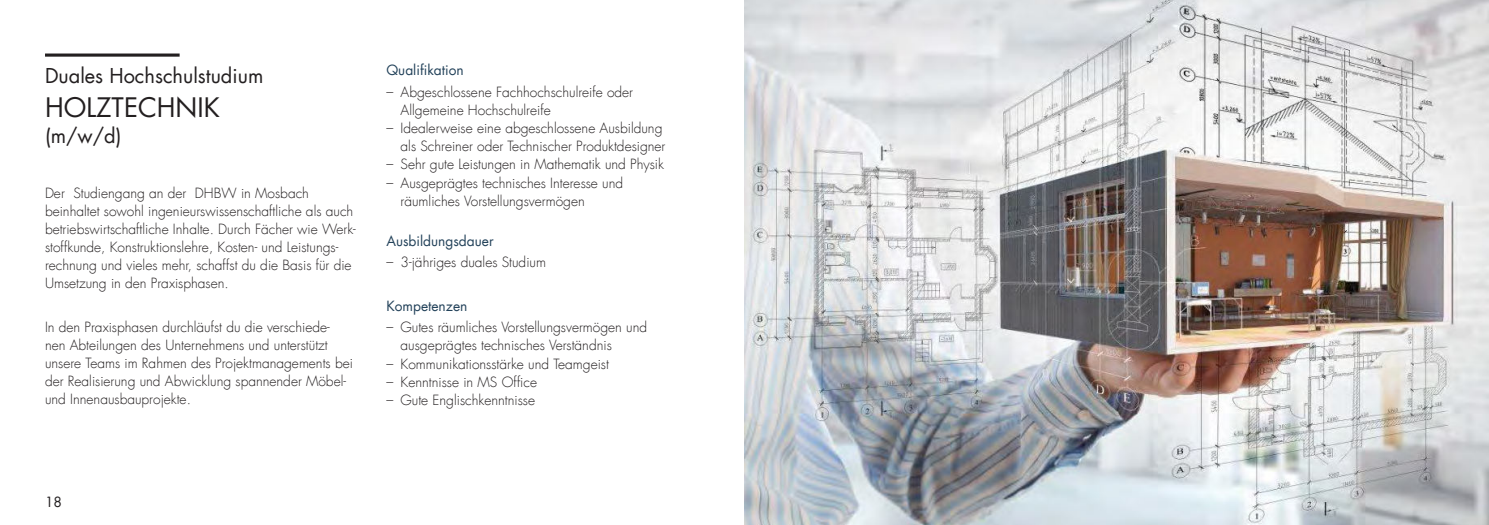
<style>
.page{position:relative;width:1489px;height:525px;background:#fff}
.page>*{position:absolute;margin:0;border:0;box-sizing:border-box;transform-origin:0 0}
.t1{font:26.25px "Futura LT";color:#231f20}
.t2{font:20px "Futura LT";color:#231f20}
.t3{font:300 13.75px/18.1px "Futura LT";color:#231f20}
.t4{font:13.75px "Futura LT";color:#23425a}
.t5{font:13.75px "Futura LT";color:#231f20}
</style>
<div class="page">
<img style="left:744px;top:0;width:744px;height:524px">
<svg style="left:45px;top:53px;width:135px;height:4px"></svg>
<h2 class="t2" style="left:45px;top:64px;width:220px">Duales Hochschulstudium</h2>
<h1 class="t1" style="left:45px;top:91px;width:176px">HOLZTECHNIK</h1>
<h2 class="t2" style="left:45px;top:124px;width:78px">(m/w/d)</h2>
<p class="t3" style="left:45px;top:184px;width:312px">Der Studiengang an der DHBW in Mosbach beinhaltet sowohl ingenieurswissenschaftliche als auch betriebswirtschaftliche Inhalte. Durch Fächer wie Werk&shy;stoffkunde, Konstruktionslehre, Kosten- und Leistungs&shy;rechnung und vieles mehr, schaffst du die Basis für die Umsetzung in den Praxisphasen.</p>
<p class="t3" style="left:45px;top:318px;width:309px">In den Praxisphasen durchläufst du die verschiede&shy;nen Abteilungen des Unternehmens und unterstützt unsere Teams im Rahmen des Projektmanagements bei der Realisierung und Abwicklung spannender Möbel&shy;und Innenausbauprojekte.</p>
<p class="t4" style="left:386px;top:62px;width:79px">Qualifikation</p>
<p class="t3" style="left:400px;top:83px;width:234px;text-indent:-14px">– Abgeschlossene Fachhochschulreife oder<br>Allgemeine Hochschulreife</p>
<p class="t3" style="left:386px;top:119px;width:280px;text-align:right">– Idealerweise eine abgeschlossene Ausbildung als Schreiner oder Technischer Produktdesigner</p>
<p class="t3" style="left:386px;top:156px;width:279px">– Sehr gute Leistungen in Mathematik und Physik</p>
<p class="t3" style="left:400px;top:174px;width:224px;text-indent:-14px">– Ausgeprägtes technisches Interesse und räumliches Vorstellungsvermögen</p>
<p class="t4" style="left:386px;top:232px;width:109px">Ausbildungsdauer</p>
<p class="t3" style="left:386px;top:253px;width:161px">– 3-jähriges duales Studium</p>
<p class="t4" style="left:386px;top:297px;width:82px">Kompetenzen</p>
<p class="t3" style="left:400px;top:318px;width:248px;text-indent:-14px">– Gutes räumliches Vorstellungsvermögen und ausgeprägtes technisches Verständnis</p>
<p class="t3" style="left:386px;top:355px;width:224px">– Kommunikationsstärke und Teamgeist</p>
<p class="t3" style="left:386px;top:373px;width:152px">– Kenntnisse in MS Office</p>
<p class="t3" style="left:386px;top:391px;width:150px">– Gute Englischkenntnisse</p>
<p class="t5" style="left:45px;top:493px;width:18px">18</p>
</div>
